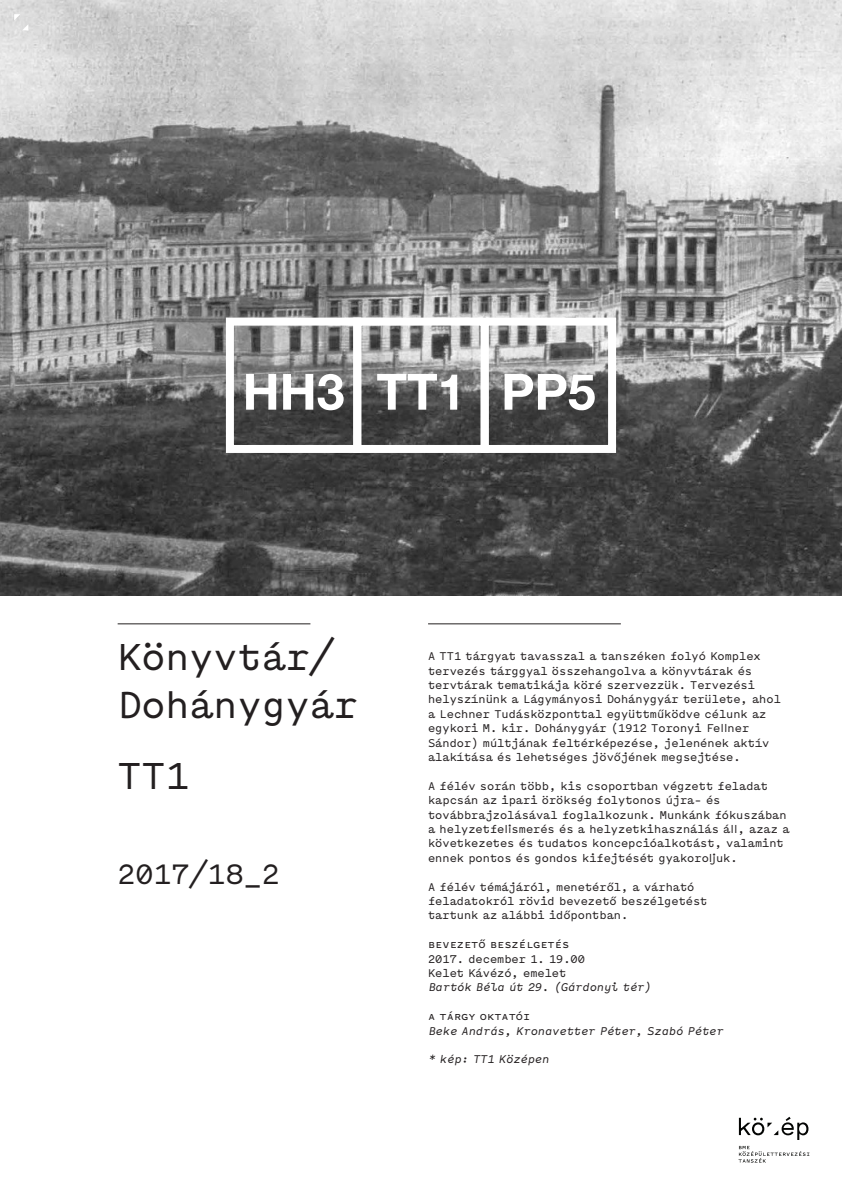
<style>
.page{position:relative;width:842px;height:1191px;background:#fff}
.page>*{position:absolute;margin:0;border:0;box-sizing:border-box;transform-origin:0 0}
.t1{font:700 50px "Helvetica Neue";color:#fff}
.t2{font:40px/48px "Menoe Grotesque Pro";color:#231f20}
.t3{font:30px "Menoe Grotesque Pro";color:#231f20}
.t4{font:12px/14.4px "Menoe Grotesque Pro";color:#231f20}
.t5{font:italic 12px "Menoe Grotesque Pro";color:#231f20}
</style>
<div class="page">
<img style="left:0;top:0;width:842px;height:595px">
<hr style="left:118px;top:623px;width:192px;height:1px;background:#231f20">
<hr style="left:428px;top:623px;width:193px;height:1px;background:#231f20">
<svg style="left:14px;top:14px;width:14px;height:16px"></svg>
<svg style="left:738px;top:1116px;width:71px;height:46px"></svg>
<div style="left:226px;top:317px;width:135px;height:136px;border:8px solid #fff"></div>
<div style="left:353px;top:317px;width:136px;height:136px;border:8px solid #fff"></div>
<div style="left:481px;top:317px;width:135px;height:136px;border:8px solid #fff"></div>
<p class="t1" style="left:243px;top:352px;width:103px">HH3</p>
<p class="t1" style="left:376px;top:352px;width:90px">TT1</p>
<p class="t1" style="left:501px;top:352px;width:96px">PP5</p>
<p class="t2" style="left:118px;top:634px;width:241px">Könyvtár/<br>Dohánygyár</p>
<p class="t2" style="left:118px;top:753px;width:73px">TT1</p>
<p class="t3" style="left:118px;top:857px;width:163px">2017/18_2</p>
<p class="t4" style="left:428px;top:649px;width:354px">A TT1 tárgyat tavasszal a tanszéken folyó Komplex tervezés tárggyal összehangolva a könyvtárak és tervtárak tematikája köré szervezzük. Tervezési helyszínünk a Lágymányosi Dohánygyár területe, ahol a Lechner Tudásközponttal együttműködve célunk az egykori M. kir. Dohánygyár (1912 Toronyi Fellner Sándor) múltjának feltérképezése, jelenének aktív alakítása és lehetséges jövőjének megsejtése.</p>
<p class="t4" style="left:428px;top:779px;width:363px">A félév során több, kis csoportban végzett feladat kapcsán az ipari örökség folytonos újra- és továbbrajzolásával foglalkozunk. Munkánk fókuszában a helyzetfelismerés és a helyzetkihasználás áll, azaz a következetes és tudatos koncepcióalkotást, valamint ennek pontos és gondos kifejtését gyakoroljuk.</p>
<p class="t4" style="left:428px;top:879px;width:281px">A félév témájáról, menetéről, a várható feladatokról rövid bevezető beszélgetést tartunk az alábbi időpontban.</p>
<p class="t4" style="left:428px;top:937px;width:143px">bevezető beszélgetés</p>
<p class="t4" style="left:428px;top:951px;width:158px">2017. december 1. 19.00</p>
<p class="t4" style="left:428px;top:966px;width:140px">Kelet Kávézó, emelet</p>
<p class="t5" style="left:428px;top:980px;width:225px">Bartók Béla út 29. (Gárdonyi tér)</p>
<p class="t4" style="left:428px;top:1009px;width:104px">a tárgy oktatói</p>
<p class="t5" style="left:428px;top:1024px;width:297px">Beke András, Kronavetter Péter, Szabó Péter</p>
<p class="t5" style="left:428px;top:1052px;width:122px">* kép: TT1 Középen</p>
</div>
